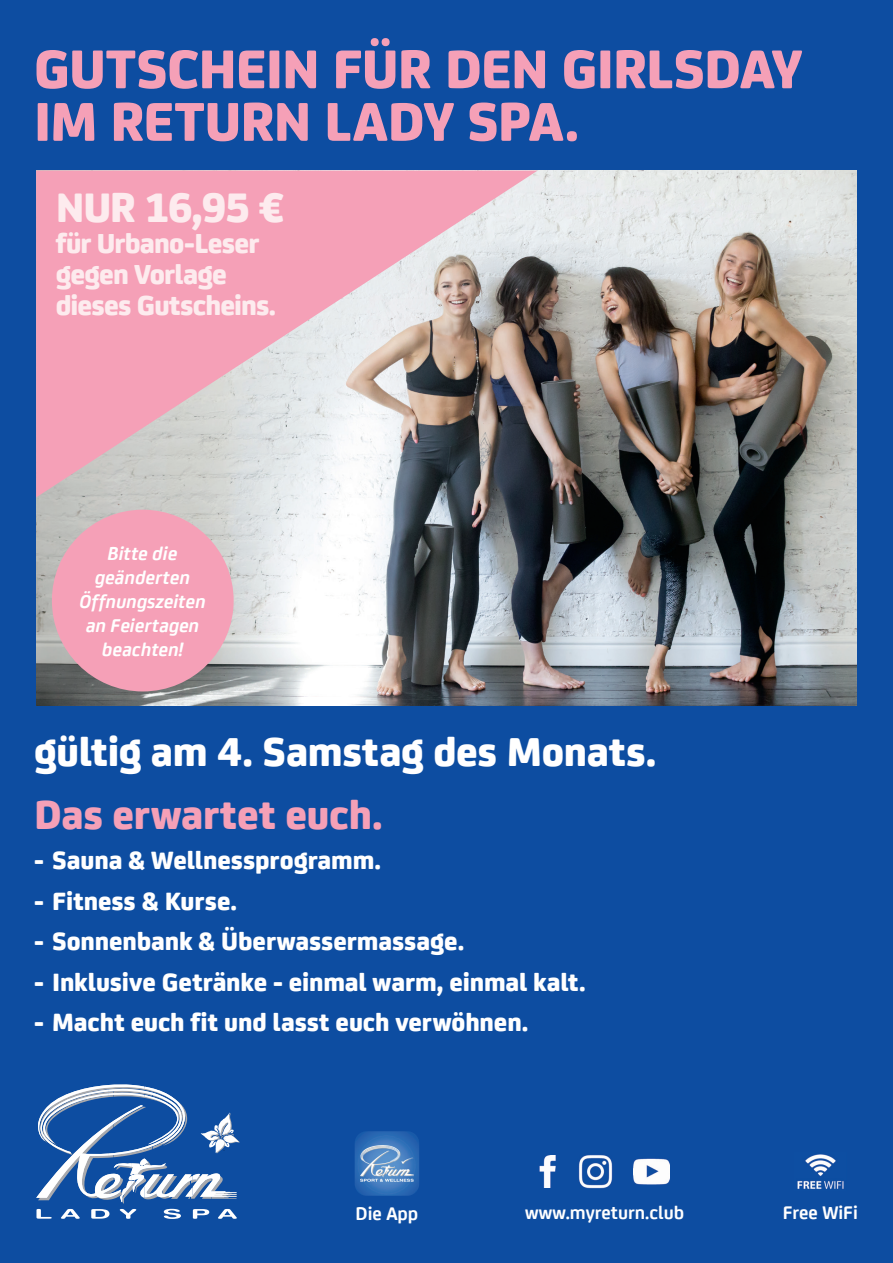
<style>
.page{position:relative;width:893px;height:1263px;background:#0d4da1}
.page>*{position:absolute;margin:0;border:0;box-sizing:border-box;transform-origin:0 0}
.t1{font:800 58.35px/52.5px "FS Joey";letter-spacing:-.015em;color:#f5a0b7}
.t2{font:800 44.4px "FS Joey";letter-spacing:-.04em;color:#fdebee}
.t3{font:800 43.5px "FS Joey";letter-spacing:-.005em;color:#fff}
.t4{font:800 43.5px "FS Joey";letter-spacing:-.005em;color:#f5a0b7}
.t5{font:800 29.7px/31px "FS Joey";letter-spacing:-.03em;color:#fdebee}
.t6{font:800 27px "FS Joey";letter-spacing:-.005em;color:#fff}
.t7{font:italic 700 19.95px/24px "FS Joey";color:#fff;text-align:center}
.t8{font:700 19.65px "FS Joey";color:#fff}
</style>
<div class="page">
<svg style="left:36px;top:1084px;width:204px;height:135px"></svg>
<img style="left:797px;top:1154px;width:47px;height:35px">
<img style="left:355px;top:1131px;width:64px;height:65px">
<img style="left:578px;top:1155px;width:35px;height:34px">
<img style="left:540px;top:1155px;width:16px;height:33px">
<img style="left:634px;top:1158px;width:35px;height:27px">
<img style="left:36px;top:171px;width:821px;height:534px">
<svg style="left:36px;top:171px;width:502px;height:326px;fill:#f5a0b7"></svg>
<div style="left:52px;top:510px;width:182px;height:181px;background:#f5a0b7;border-radius:50%"></div>
<h1 class="t1" style="left:34px;top:38px;width:770px">GUTSCHEIN FÜR DEN GIRLSDAY<br>IM RETURN LADY SPA.</h1>
<h2 class="t2" style="left:56px;top:172px;width:230px">NUR 16,95 €</h2>
<p class="t5" style="left:56px;top:225px;width:222px">für Urbano-Leser gegen Vorlage dieses Gutscheins.</p>
<p class="t7" style="left:80px;top:540px;width:128px">Bitte die geänderten<br>Öffnungszeiten an Feiertagen beachten!</p>
<h3 class="t3" style="left:34px;top:717px;width:624px">gültig am 4. Samstag des Monats.</h3>
<h3 class="t4" style="left:34px;top:780px;width:350px">Das erwartet euch.</h3>
<p class="t6" style="left:34px;top:839px;width:348px">- Sauna &amp; Wellnessprogramm.</p>
<p class="t6" style="left:34px;top:880px;width:204px">- Fitness &amp; Kurse.</p>
<p class="t6" style="left:34px;top:920px;width:432px">- Sonnenbank &amp; Überwassermassage.</p>
<p class="t6" style="left:34px;top:961px;width:553px">- Inklusive Getränke - einmal warm, einmal kalt.</p>
<p class="t6" style="left:34px;top:1001px;width:496px">- Macht euch fit und lasst euch verwöhnen.</p>
<p class="t8" style="left:356px;top:1198px;width:64px">Die App</p>
<p class="t8" style="left:525px;top:1198px;width:161px">www.myreturn.club</p>
<p class="t8" style="left:783px;top:1198px;width:77px">Free WiFi</p>
</div>
